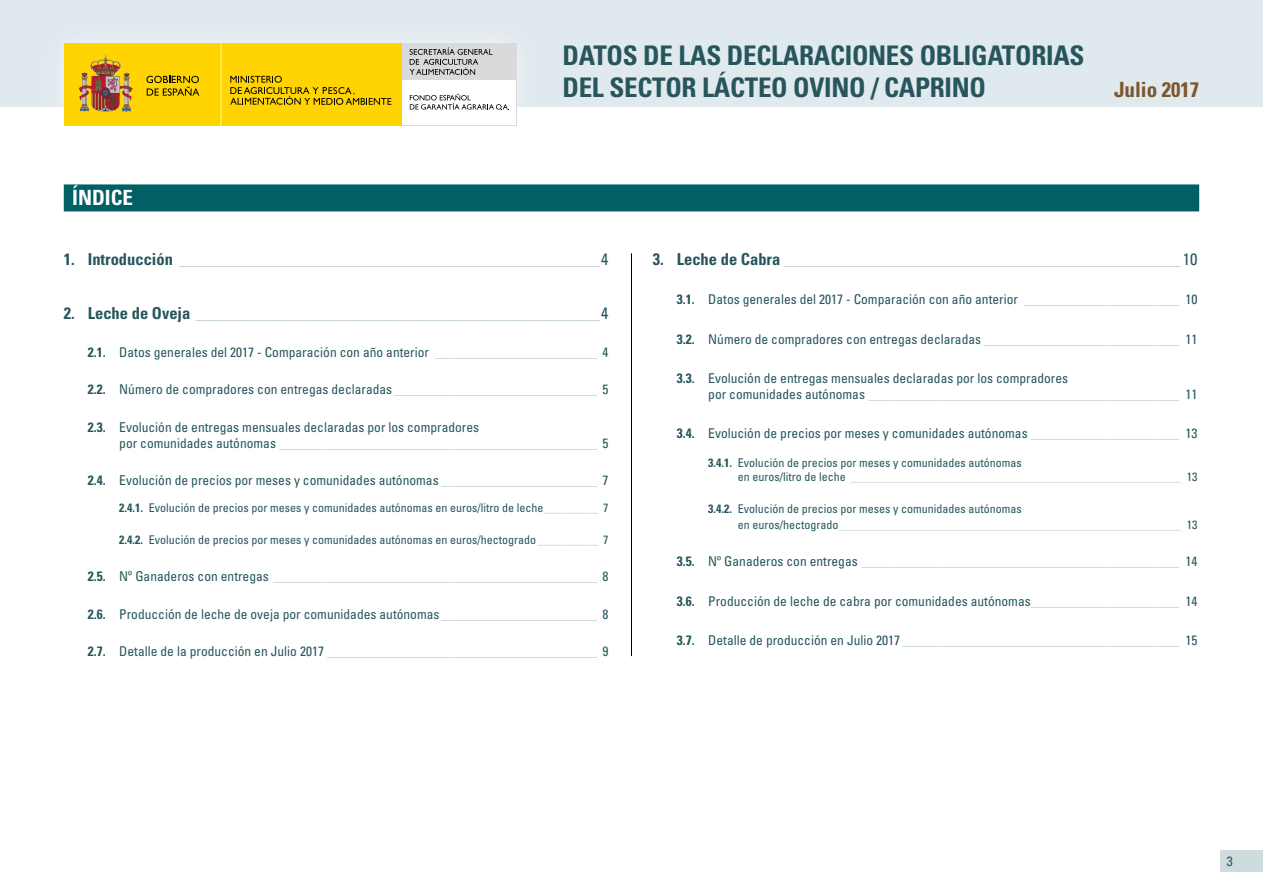
<style>
.page{position:relative;width:1263px;height:893px;background:#fff}
.page>*{position:absolute;margin:0;border:0;box-sizing:border-box;transform-origin:0 0}
.t1{font:700 condensed 27px/32.4px "Univers";letter-spacing:-.01em;color:#26565c}
.t2{font:700 condensed 21px "Univers LT Std";color:#7b562f}
.t3{font:700 condensed 21px "Univers LT Std";color:#fff}
.t4{font:condensed 16.5px "Univers LT Std";color:#b8cacd}
.t5{font:condensed 13.5px/16.2px "Univers LT Std";color:#26565c}
.t6{font:condensed 13.5px "Univers LT Std";color:#b8cacd}
.t7{font:condensed 12px/14.4px "Univers LT Std";color:#26565c}
.s1{font-weight:700;color:#26565c}
.s2{color:#26565c}
.s3{font-weight:700}
.s4{color:#b8cacd}
</style>
<div class="page">
<div style="left:0;top:0;width:1263px;height:106px;background:#e0e9ee"></div>
<div style="left:1220px;top:851px;width:43px;height:21px;background:#cfdcdd"></div>
<div style="left:28px;top:8px;width:524px;height:153px;background:#fff;opacity:.35"></div>
<div style="left:64px;top:43px;width:338px;height:83px;background:#ffd400"></div>
<svg style="left:146px;top:76px;width:53px;height:20px"></svg>
<div style="left:402px;top:43px;width:115px;height:83px;background:#d9dadb"></div>
<div style="left:402px;top:80px;width:113px;height:45px;background:#fff"></div>
<hr style="left:220px;top:43px;width:1px;height:83px;background:#ffe947">
<img style="left:78px;top:55px;width:55px;height:58px">
<svg style="left:410px;top:94px;width:99px;height:16px"></svg>
<svg style="left:410px;top:47px;width:83px;height:28px"></svg>
<svg style="left:230px;top:76px;width:161px;height:29px"></svg>
<div style="left:64px;top:184px;width:1135px;height:27px;background:#006065"></div>
<hr style="left:631px;top:253px;width:1px;height:403px;background:#000">
<h2 class="t3" style="left:72px;top:185px;width:62px">ÍNDICE</h2>
<h1 class="t1" style="left:562px;top:39px;width:524px">DATOS DE LAS DECLARACIONES OBLIGATORIAS<br>DEL SECTOR LÁCTEO OVINO / CAPRINO</h1>
<h2 class="t2" style="left:1114px;top:77px;width:87px">Julio 2017</h2>
<p class="t4" style="left:64px;top:249px;width:546px"><span class="s1">1. Introducción</span> ___________________________________________________<span class="s2">4</span></p>
<p class="t4" style="left:64px;top:303px;width:546px"><span class="s1">2. Leche de Oveja</span> _________________________________________________<span class="s2">4</span></p>
<p class="t5" style="left:88px;top:343px;width:522px"><span class="s3">2.1.</span> Datos generales del 2017 - Comparación con año anterior <span class="s4">________________________</span> 4</p>
<p class="t5" style="left:88px;top:381px;width:522px"><span class="s3">2.2.</span> Número de compradores con entregas declaradas <span class="s4">______________________________</span> 5</p>
<p class="t5" style="left:119px;top:418px;width:490px;text-indent:-31px"><span class="s3">2.3.</span> Evolución de entregas mensuales declaradas por los compradores<br>por comunidades autónomas <span class="s4">_______________________________________________</span> 5</p>
<p class="t5" style="left:88px;top:472px;width:522px"><span class="s3">2.4.</span> Evolución de precios por meses y comunidades autónomas <span class="s4">_______________________</span> 7</p>
<p class="t7" style="left:119px;top:501px;width:491px"><span class="s3">2.4.1.</span> Evolución de precios por meses y comunidades autónomas en euros/litro de leche<span class="s4">_________</span> 7</p>
<p class="t7" style="left:119px;top:532px;width:491px"><span class="s3">2.4.2.</span> Evolución de precios por meses y comunidades autónomas en euros/hectogrado <span class="s4">__________</span> 7</p>
<p class="t6" style="left:88px;top:568px;width:522px"><span class="s1">2.5.</span> <span class="s2">Nº Ganaderos con entregas</span> ________________________________________________ <span class="s2">8</span></p>
<p class="t5" style="left:88px;top:606px;width:522px"><span class="s3">2.6.</span> Producción de leche de oveja por comunidades autónomas <span class="s4">_______________________</span> 8</p>
<p class="t6" style="left:88px;top:643px;width:522px"><span class="s1">2.7.</span> <span class="s2">Detalle de la producción en Julio 2017</span> ________________________________________ <span class="s2">9</span></p>
<p class="t4" style="left:653px;top:249px;width:546px"><span class="s1">3. Leche de Cabra</span> ________________________________________________<span class="s2">10</span></p>
<p class="t5" style="left:677px;top:291px;width:522px"><span class="s3">3.1.</span> Datos generales del 2017 - Comparación con año anterior <span class="s4">_______________________</span> 10</p>
<p class="t5" style="left:677px;top:330px;width:522px"><span class="s3">3.2.</span> Número de compradores con entregas declaradas <span class="s4">_____________________________</span> 11</p>
<p class="t5" style="left:708px;top:370px;width:490px;text-indent:-31px"><span class="s3">3.3.</span> Evolución de entregas mensuales declaradas por los compradores<br>por comunidades autónomas <span class="s4">______________________________________________</span> 11</p>
<p class="t5" style="left:677px;top:425px;width:522px"><span class="s3">3.4.</span> Evolución de precios por meses y comunidades autónomas <span class="s4">______________________</span> 13</p>
<p class="t7" style="left:738px;top:455px;width:461px;text-indent:-30px"><span class="s3">3.4.1.</span> Evolución de precios por meses y comunidades autónomas<br>en euros/litro de leche <span class="s4">_______________________________________________________</span> 13</p>
<p class="t7" style="left:738px;top:500px;width:461px;line-height:16.2px;text-indent:-30px"><span class="s3">3.4.2.</span> Evolución de precios por meses y comunidades autónomas<br>en euros/hectogrado<span class="s4">_________________________________________________________</span> 13</p>
<p class="t6" style="left:677px;top:553px;width:522px"><span class="s1">3.5.</span> <span class="s2">Nº Ganaderos con entregas</span> _______________________________________________ <span class="s2">14</span></p>
<p class="t5" style="left:677px;top:593px;width:522px"><span class="s3">3.6.</span> Producción de leche de cabra por comunidades autónomas<span class="s4">______________________</span> 14</p>
<p class="t6" style="left:677px;top:631px;width:522px"><span class="s1">3.7.</span> <span class="s2">Detalle de producción en Julio 2017</span> _________________________________________ <span class="s2">15</span></p>
<p class="t5" style="left:1227px;top:853px;width:7px">3</p>
</div>
